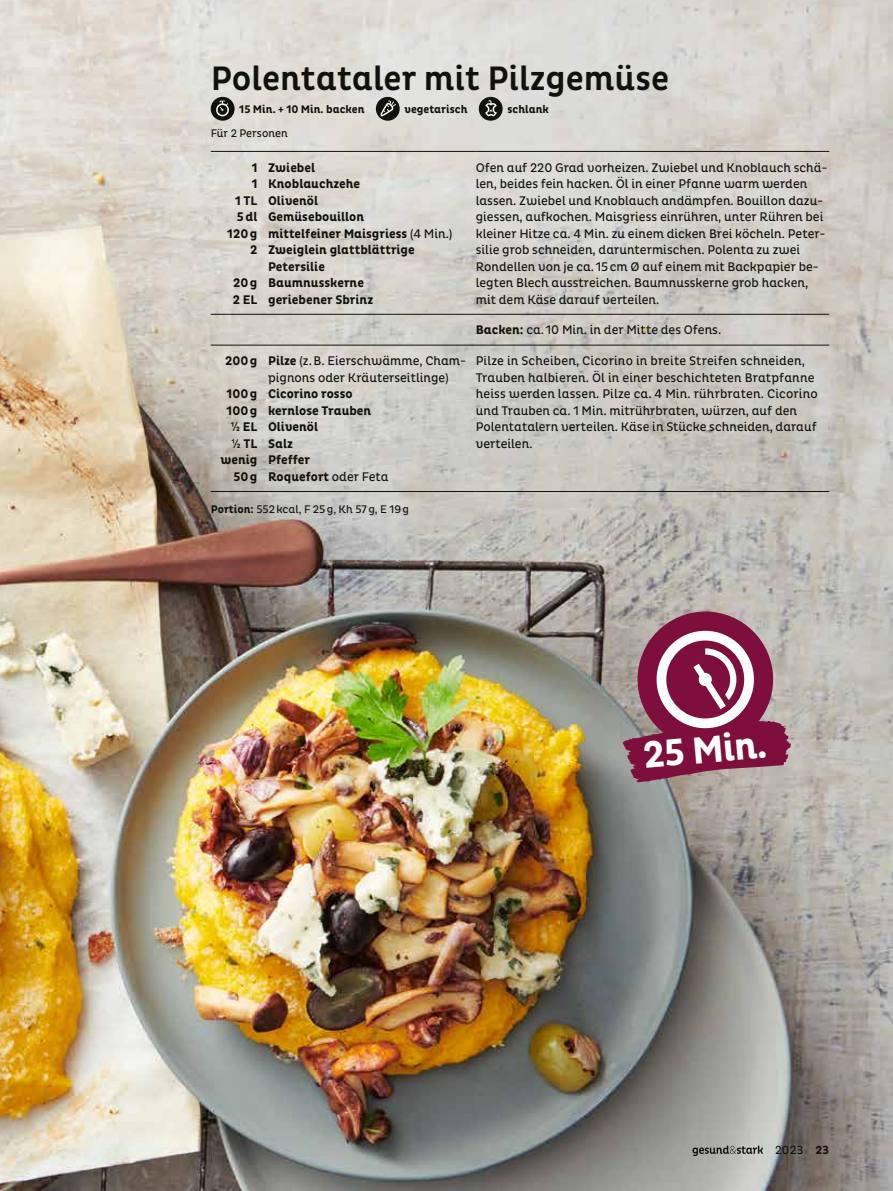
<style>
.page{position:relative;width:893px;height:1191px;background:#fff}
.page>*{position:absolute;margin:0;border:0;box-sizing:border-box;transform-origin:0 0}
.t1{font:700 38.4px "Pluto B Bn Cond";color:#fff}
.t2{font:500 34.5px "Pluto B Bn Cond";color:#12120d}
.t3{font:12.75px/16.5px "Pluto B Bn Cond";color:#12120d}
.t4{font:700 12.75px "Pluto B Bn Cond";color:#12120d}
.t5{font:12px "Pluto B Bn Cond";color:#12120d}
.t6{font:11.25px "Pluto B Bn Cond";color:#12120d}
.t7{font:700 11.25px "Pluto B Bn Cond";color:#12120d}
.s1{font-weight:400}
.s2{font-weight:700}
</style>
<div class="page">
<img style="left:0;top:0;width:893px;height:1191px">
<svg style="left:211px;top:97px;width:24px;height:24px"></svg>
<img style="left:212px;top:98px;width:20px;height:20px">
<svg style="left:376px;top:97px;width:24px;height:24px"></svg>
<img style="left:378px;top:99px;width:20px;height:19px">
<svg style="left:479px;top:97px;width:24px;height:24px"></svg>
<img style="left:481px;top:99px;width:19px;height:19px">
<hr style="left:211px;top:151px;width:265px;height:1px;background:#12120d">
<hr style="left:476px;top:151px;width:353px;height:1px;background:#12120d">
<hr style="left:211px;top:314px;width:265px;height:1px;background:#12120d">
<hr style="left:476px;top:314px;width:353px;height:1px;background:#12120d">
<hr style="left:211px;top:345px;width:265px;height:1px;background:#12120d">
<hr style="left:476px;top:345px;width:353px;height:1px;background:#12120d">
<hr style="left:211px;top:491px;width:265px;height:1px;background:#12120d">
<hr style="left:476px;top:491px;width:353px;height:1px;background:#12120d">
<div style="left:637px;top:611px;width:136px;height:136px;background:#7e0e3c;border-radius:50%"></div>
<svg style="left:623px;top:631px;width:168px;height:152px"></svg>
<svg style="left:692px;top:1145px;width:71px;height:11px"></svg>
<h2 class="t2" style="left:211px;top:58px;width:460px">Polentataler mit Pilzgemüse</h2>
<p class="t7" style="left:239px;top:103px;width:127px">15 Min. + 10 Min. backen</p>
<p class="t7" style="left:404px;top:103px;width:65px">vegetarisch</p>
<p class="t7" style="left:507px;top:103px;width:43px">schlank</p>
<p class="t6" style="left:211px;top:126px;width:79px">Für 2 Personen</p>
<p class="t4" style="left:252px;top:160px;width:65px">1 Zwiebel</p>
<p class="t4" style="left:252px;top:176px;width:110px">1 Knoblauchzehe</p>
<p class="t4" style="left:235px;top:193px;width:85px">1 TL Olivenöl</p>
<p class="t4" style="left:237px;top:209px;width:129px">5dl Gemüsebouillon</p>
<p class="t4" style="left:227px;top:226px;width:227px">120g mittelfeiner Maisgriess <span class="s1">(4 Min.)</span></p>
<p class="t4" style="left:250px;top:242px;width:166px">2 Zweiglein glattblättrige</p>
<p class="t4" style="left:268px;top:259px;width:58px">Petersilie</p>
<p class="t4" style="left:233px;top:275px;width:132px">20g Baumnusskerne</p>
<p class="t4" style="left:233px;top:292px;width:142px">2 EL geriebener Sbrinz</p>
<p class="t3" style="left:476px;top:159px;width:353px">Ofen auf 220 Grad vorheizen. Zwiebel und Knoblauch schä&shy;len, beides fein hacken. Öl in einer Pfanne warm werden lassen. Zwiebel und Knoblauch andämpfen. Bouillon dazu&shy;giessen, aufkochen. Maisgriess einrühren, unter Rühren bei kleiner Hitze ca. 4 Min. zu einem dicken Brei köcheln. Peter&shy;silie grob schneiden, daruntermischen. Polenta zu zwei Rondellen von je ca. 15cm Ø auf einem mit Backpapier be&shy;legten Blech ausstreichen. Baumnusskerne grob hacken, mit dem Käse darauf verteilen.</p>
<p class="t3" style="left:476px;top:322px;width:247px"><span class="s2">Backen:</span> ca. 10 Min. in der Mitte des Ofens.</p>
<p class="t3" style="left:268px;top:353px;width:200px;text-indent:-43px"><span class="s2">200g Pilze</span> (z.B. Eierschwämme, Cham&shy;pignons oder Kräuterseitlinge)</p>
<p class="t4" style="left:227px;top:387px;width:128px">100g Cicorino rosso</p>
<p class="t4" style="left:227px;top:403px;width:146px">100g kernlose Trauben</p>
<p class="t4" style="left:231px;top:420px;width:89px">¿ EL Olivenöl</p>
<p class="t4" style="left:232px;top:436px;width:63px">¿ TL Salz</p>
<p class="t4" style="left:220px;top:453px;width:91px">wenig Pfeffer</p>
<p class="t4" style="left:233px;top:469px;width:157px">50g Roquefort <span class="s1">oder Feta</span></p>
<p class="t6" style="left:211px;top:503px;width:200px"><span class="s2">Portion:</span> 552kcal, F 25g, Kh 57g, E 19g</p>
<p class="t3" style="left:476px;top:353px;width:344px">Pilze in Scheiben, Cicorino in breite Streifen schneiden, Trauben halbieren. Öl in einer beschichteten Bratpfanne heiss werden lassen. Pilze ca. 4 Min. rührbraten. Cicorino und Trauben ca. 1 Min. mitrührbraten, würzen, auf den Polentatalern verteilen. Käse in Stücke schneiden, darauf verteilen.</p>
<h1 class="t1" style="left:641px;top:733px;width:126px;rotate:-5deg">25 Min.</h1>
<p class="t5" style="left:775px;top:1142px;width:56px">2023 <span class="s2">23</span></p>
</div>
